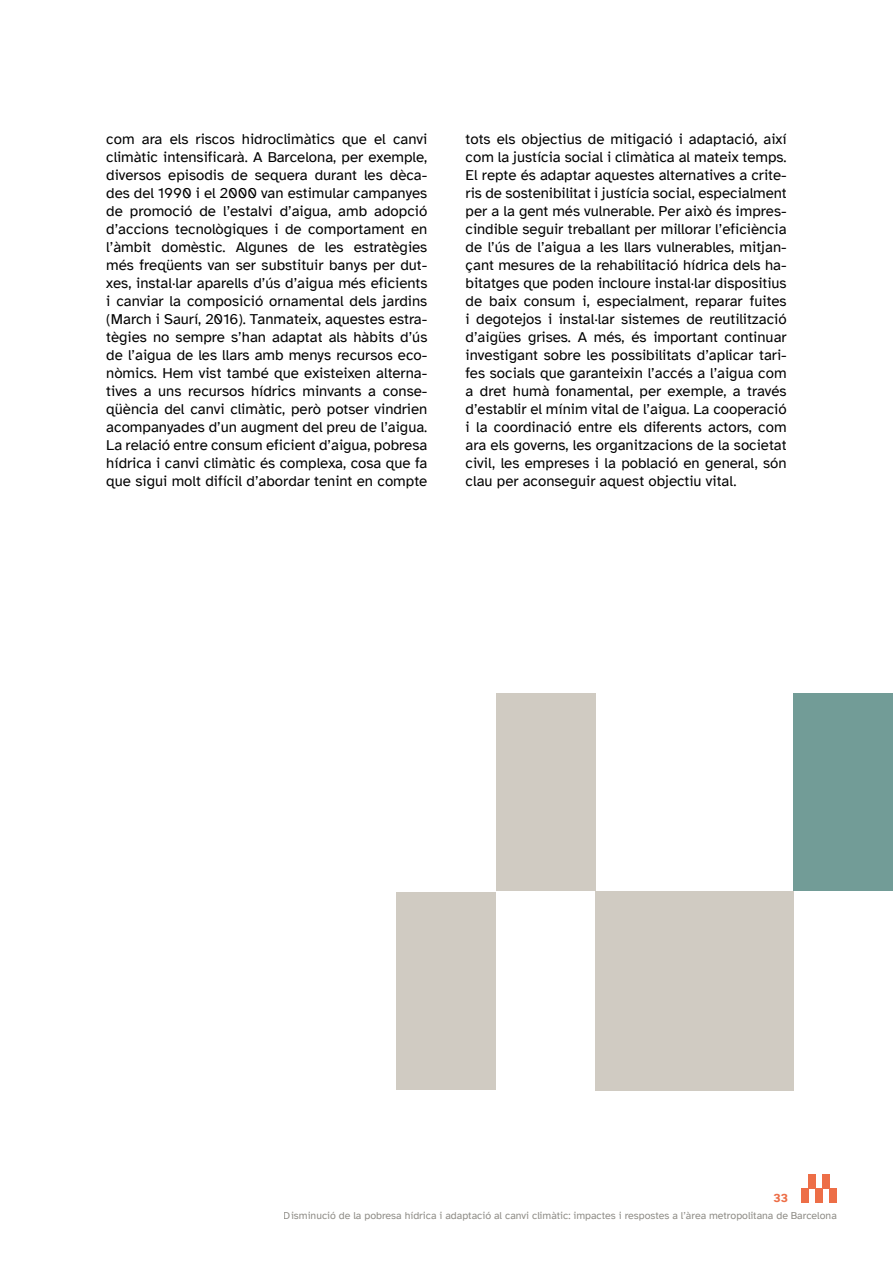
<style>
.page{position:relative;width:893px;height:1263px;background:#fff}
.page>*{position:absolute;margin:0;border:0;box-sizing:border-box;transform-origin:0 0}
.t1{font:15px/18px "Atkinson Hyperlegible";color:#000;text-align:justify}
.t2{font:700 12px "Atkinson Hyperlegible";color:#ed6e47}
.t3{font:10.5px "Atkinson Hyperlegible";color:#8e8c86}
</style>
<div class="page">
<div style="left:801px;top:1189px;width:7px;height:14px;background:#ed6e47"></div>
<div style="left:815px;top:1189px;width:7px;height:14px;background:#ed6e47"></div>
<div style="left:808px;top:1174px;width:7px;height:15px;background:#ed6e47"></div>
<div style="left:822px;top:1174px;width:8px;height:15px;background:#ed6e47"></div>
<div style="left:830px;top:1189px;width:7px;height:14px;background:#ed6e47"></div>
<div style="left:595px;top:891px;width:199px;height:199px;background:#d0cbc2"></div>
<div style="left:794px;top:693px;width:99px;height:198px;background:#729c97"></div>
<div style="left:496px;top:693px;width:99px;height:198px;background:#d0cbc2"></div>
<div style="left:397px;top:892px;width:99px;height:198px;background:#d0cbc2"></div>
<p class="t1" style="left:106px;top:130px;width:323px">com ara els riscos hidroclimàtics que el canvi climàtic intensificarà. A Barcelona, per exemple, diversos episodis de sequera durant les dèca&shy;des del 1990 i el 2000 van estimular campanyes de promoció de l’estalvi d’aigua, amb adopció d’accions tecnològiques i de comportament en l’àmbit domèstic. Algunes de les estratègies més freqüents van ser substituir banys per dut&shy;xes, instal·lar aparells d’ús d’aigua més eficients i canviar la composició ornamental dels jardins (March i Saurí, 2016). Tanmateix, aquestes estra&shy;tègies no sempre s’han adaptat als hàbits d’ús de l’aigua de les llars amb menys recursos eco&shy;nòmics. Hem vist també que existeixen alterna&shy;tives a uns recursos hídrics minvants a conse&shy;qüència del canvi climàtic, però potser vindrien acompanyades d’un augment del preu de l’aigua.<br>La relació entre consum eficient d’aigua, pobresa hídrica i canvi climàtic és complexa, cosa que fa que sigui molt difícil d’abordar tenint en compte</p>
<p class="t1" style="left:466px;top:130px;width:323px">tots els objectius de mitigació i adaptació, així com la justícia social i climàtica al mateix temps.<br>El repte és adaptar aquestes alternatives a crite&shy;ris de sostenibilitat i justícia social, especialment per a la gent més vulnerable. Per això és impres&shy;cindible seguir treballant per millorar l’eficiència de l’ús de l’aigua a les llars vulnerables, mitjan&shy;çant mesures de la rehabilitació hídrica dels ha&shy;bitatges que poden incloure instal·lar dispositius de baix consum i, especialment, reparar fuites i degotejos i instal·lar sistemes de reutilització d’aigües grises. A més, és important continuar investigant sobre les possibilitats d’aplicar tari&shy;fes socials que garanteixin l’accés a l’aigua com a dret humà fonamental, per exemple, a través d’establir el mínim vital de l’aigua. La cooperació i la coordinació entre els diferents actors, com ara els governs, les organitzacions de la societat civil, les empreses i la població en general, són clau per aconseguir aquest objectiu vital.</p>
<p class="t2" style="left:773px;top:1191px;width:16px">33</p>
<p class="t3" style="left:284px;top:1209px;width:554px">Disminució de la pobresa hídrica i adaptació al canvi climàtic: impactes i respostes a l’àrea metropolitana de Barcelona</p>
</div>
